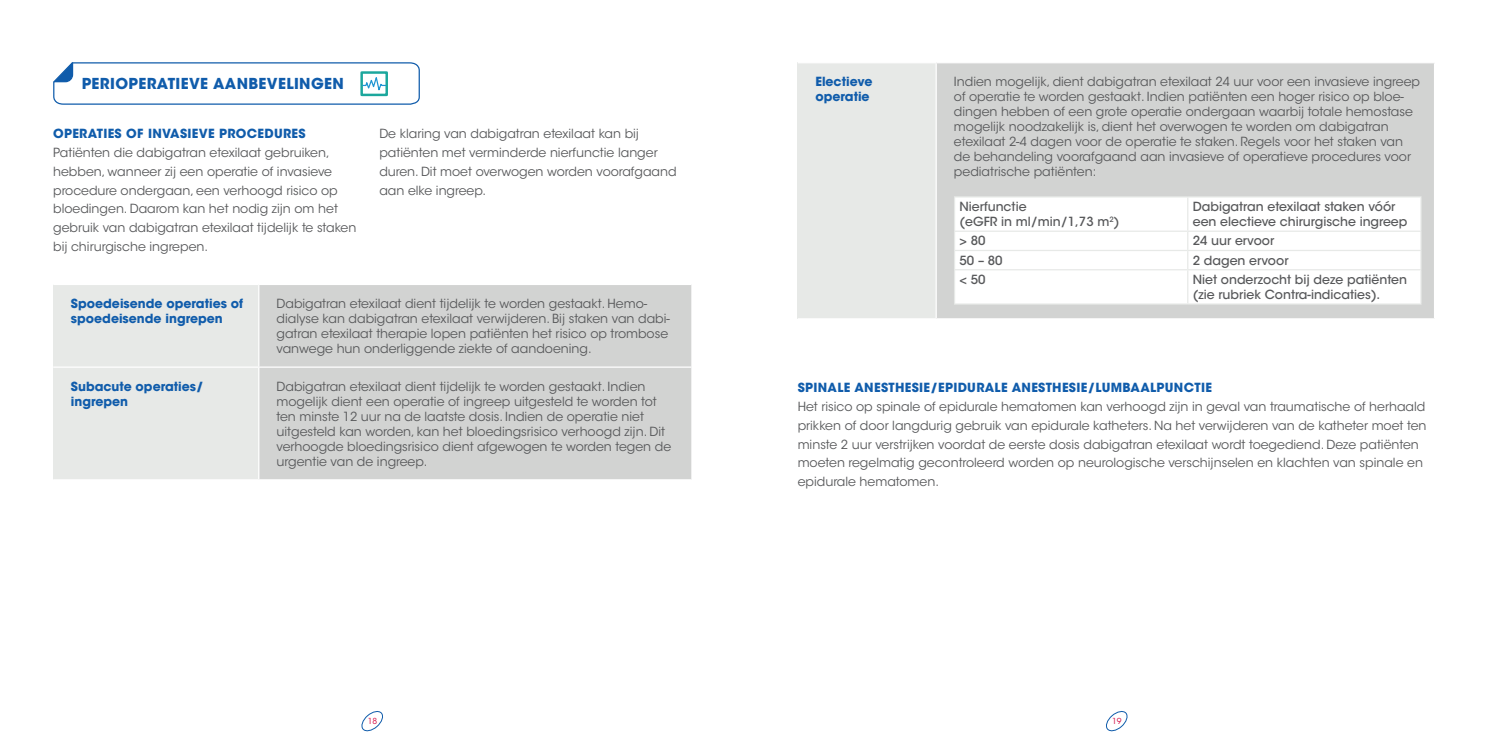
<style>
.page{position:relative;width:1489px;height:745px;background:#fff}
.page>*{position:absolute;margin:0;border:0;box-sizing:border-box;transform-origin:0 0}
.Platte_tekst{font:700 15px "ITC Avant Garde Std";letter-spacing:.025em;color:#105cab}
.Basis_tekst_tabel{font:12.5px/15px "ITC Avant Garde Std";color:#57585a}
.Basistekst{font:12.5px/18.8px "ITC Avant Garde Std";color:#57585a}
.Basistekst_tabel_ZWA{font:500 12.5px/15px "ITC Avant Garde Std";color:#57585a}
.Platte_tekst-2{font:700 12.5px/15px "ITC Avant Garde Std";color:#105cab}
.Platte_tekst-3{font:700 12.5px "ITC Avant Garde Std";letter-spacing:.025em;color:#105cab}
.t1{font:8.25px "ITC Avant Garde Std";color:#d20e46}
</style>
<div class="page">
<svg style="left:361px;top:711px;width:22px;height:21px"></svg>
<svg style="left:1106px;top:711px;width:22px;height:21px"></svg>
<div style="left:53px;top:284px;width:206px;height:83px;background:#e7e9e7"></div>
<div style="left:259px;top:285px;width:432px;height:194px;background:#d2d3d2"></div>
<div style="left:53px;top:367px;width:206px;height:112px;background:#e7e9e7"></div>
<hr style="left:53px;top:283px;width:206px;height:2px;background:#fff">
<hr style="left:53px;top:366px;width:206px;height:1px;background:#fff">
<hr style="left:259px;top:366px;width:432px;height:1px;background:#fff">
<hr style="left:258px;top:285px;width:1px;height:81px;background:#fff">
<hr style="left:258px;top:367px;width:1px;height:112px;background:#fff">
<svg style="left:53px;top:62px;width:367px;height:43px"></svg>
<div style="left:797px;top:63px;width:139px;height:255px;background:#e7e9e7"></div>
<div style="left:936px;top:63px;width:498px;height:255px;background:#d2d3d2"></div>
<hr style="left:1433px;top:63px;width:1px;height:255px;background:#fff">
<hr style="left:935px;top:63px;width:1px;height:255px;background:#fff">
<div style="left:955px;top:197px;width:465px;height:106px;background:#fff"></div>
<hr style="left:953px;top:196px;width:234px;height:1px;background:#e7e9e7">
<hr style="left:953px;top:197px;width:2px;height:33px;background:#e7e9e7">
<hr style="left:1187px;top:196px;width:234px;height:1px;background:#e7e9e7">
<hr style="left:1187px;top:197px;width:1px;height:33px;background:#e7e9e7">
<hr style="left:1420px;top:197px;width:1px;height:33px;background:#e7e9e7">
<hr style="left:953px;top:230px;width:234px;height:2px;background:#e7e9e7">
<hr style="left:1187px;top:230px;width:234px;height:2px;background:#e7e9e7">
<hr style="left:953px;top:250px;width:234px;height:1px;background:#e7e9e7">
<svg style="left:953px;top:232px;width:2px;height:37px"></svg>
<hr style="left:1187px;top:250px;width:234px;height:1px;background:#e7e9e7">
<svg style="left:1187px;top:232px;width:1px;height:37px"></svg>
<svg style="left:1420px;top:232px;width:1px;height:37px"></svg>
<hr style="left:953px;top:269px;width:234px;height:1px;background:#e7e9e7">
<hr style="left:953px;top:270px;width:2px;height:33px;background:#e7e9e7">
<hr style="left:1187px;top:269px;width:234px;height:1px;background:#e7e9e7">
<hr style="left:1187px;top:270px;width:1px;height:33px;background:#e7e9e7">
<hr style="left:1420px;top:270px;width:1px;height:33px;background:#e7e9e7">
<hr style="left:953px;top:303px;width:234px;height:1px;background:#e7e9e7">
<hr style="left:1187px;top:303px;width:234px;height:1px;background:#e7e9e7">
<p class="Platte_tekst" style="left:82px;top:74px;width:264px">PERIOPERATIEVE AANBEVELINGEN</p>
<p class="Platte_tekst-3" style="left:53px;top:126px;width:254px">OPERATIES OF INVASIEVE PROCEDURES</p>
<p class="Basistekst" style="left:53px;top:143px;width:305px">Patiënten die dabigatran etexilaat gebruiken, hebben, wanneer zij een operatie of invasieve procedure ondergaan, een verhoogd risico op bloedingen. Daarom kan het nodig zijn om het gebruik van dabigatran etexilaat tijdelijk te staken bij chirurgische ingrepen.</p>
<p class="Basistekst" style="left:379px;top:124px;width:299px">De klaring van dabigatran etexilaat kan bij patiënten met verminderde nierfunctie langer duren. Dit moet overwogen worden voorafgaand aan elke ingreep.</p>
<p class="Platte_tekst-2" style="left:71px;top:295px;width:174px">Spoedeisende operaties of spoedeisende ingrepen</p>
<p class="Basis_tekst_tabel" style="left:276px;top:296px;width:372px">Dabigatran etexilaat dient tijdelijk te worden gestaakt. Hemo-</p>
<p class="Basis_tekst_tabel" style="left:276px;top:311px;width:395px">dialyse kan dabigatran etexilaat verwijderen. Bij staken van dabi‑ gatran etexilaat therapie lopen patiënten het risico op trombose vanwege hun onderliggende ziekte of aandoening.</p>
<p class="Platte_tekst-2" style="left:71px;top:378px;width:134px">Subacute operaties/</p>
<p class="Platte_tekst-2" style="left:71px;top:393px;width:59px">ingrepen</p>
<p class="Basis_tekst_tabel" style="left:276px;top:378px;width:396px">Dabigatran etexilaat dient tijdelijk te worden gestaakt. Indien mogelijk dient een operatie of ingreep uitgesteld te worden tot ten minste 12 uur na de laatste dosis. Indien de operatie niet uitgesteld kan worden, kan het bloedingsrisico verhoogd zijn. Dit verhoogde bloedingsrisico dient afgewogen te worden tegen de urgentie van de ingreep.</p>
<p class="Platte_tekst-2" style="left:815px;top:74px;width:59px">Electieve</p>
<p class="Platte_tekst-2" style="left:815px;top:89px;width:56px">operatie</p>
<p class="Basis_tekst_tabel" style="left:953px;top:74px;width:467px">Indien mogelijk, dient dabigatran etexilaat 24 uur voor een invasieve ingreep of operatie te worden gestaakt. Indien patiënten een hoger risico op bloe‑ dingen hebben of een grote operatie ondergaan waarbij totale hemostase mogelijk noodzakelijk is, dient het overwogen te worden om dabigatran etexilaat 2-4 dagen voor de operatie te staken. Regels voor het staken van de behandeling voorafgaand aan invasieve of operatieve procedures voor pediatrische patiënten:</p>
<p class="Basistekst_tabel_ZWA" style="left:959px;top:199px;width:69px">Nierfunctie</p>
<p class="Basistekst_tabel_ZWA" style="left:959px;top:214px;width:161px">(eGFR in ml/min/1,73 m<sup>2</sup>)</p>
<p class="Basistekst_tabel_ZWA" style="left:1192px;top:199px;width:216px">Dabigatran etexilaat staken vóór een electieve chirurgische ingreep</p>
<p class="Basistekst_tabel_ZWA" style="left:959px;top:233px;width:27px">&gt; 80</p>
<p class="Basistekst_tabel_ZWA" style="left:1192px;top:233px;width:83px">24 uur ervoor</p>
<p class="Basistekst_tabel_ZWA" style="left:959px;top:252px;width:45px">50 – 80</p>
<p class="Basistekst_tabel_ZWA" style="left:1192px;top:252px;width:97px">2 dagen ervoor</p>
<p class="Basistekst_tabel_ZWA" style="left:959px;top:272px;width:27px">&lt; 50</p>
<p class="Basistekst_tabel_ZWA" style="left:1192px;top:272px;width:216px">Niet onderzocht bij deze patiënten (zie rubriek Contra-indicaties).</p>
<p class="Platte_tekst-3" style="left:797px;top:379px;width:416px">SPINALE ANESTHESIE/EPIDURALE ANESTHESIE/LUMBAALPUNCTIE</p>
<p class="Basistekst" style="left:797px;top:397px;width:630px">Het risico op spinale of epidurale hematomen kan verhoogd zijn in geval van traumatische of herhaald prikken of door langdurig gebruik van epidurale katheters. Na het verwijderen van de katheter moet ten minste 2 uur verstrijken voordat de eerste dosis dabigatran etexilaat wordt toegediend. Deze patiënten moeten regelmatig gecontroleerd worden op neurologische verschijnselen en klachten van spinale en epidurale hematomen.</p>
<p class="t1" style="left:367px;top:715px;width:11px">18</p>
<p class="t1" style="left:1112px;top:715px;width:11px">19</p>
</div>
